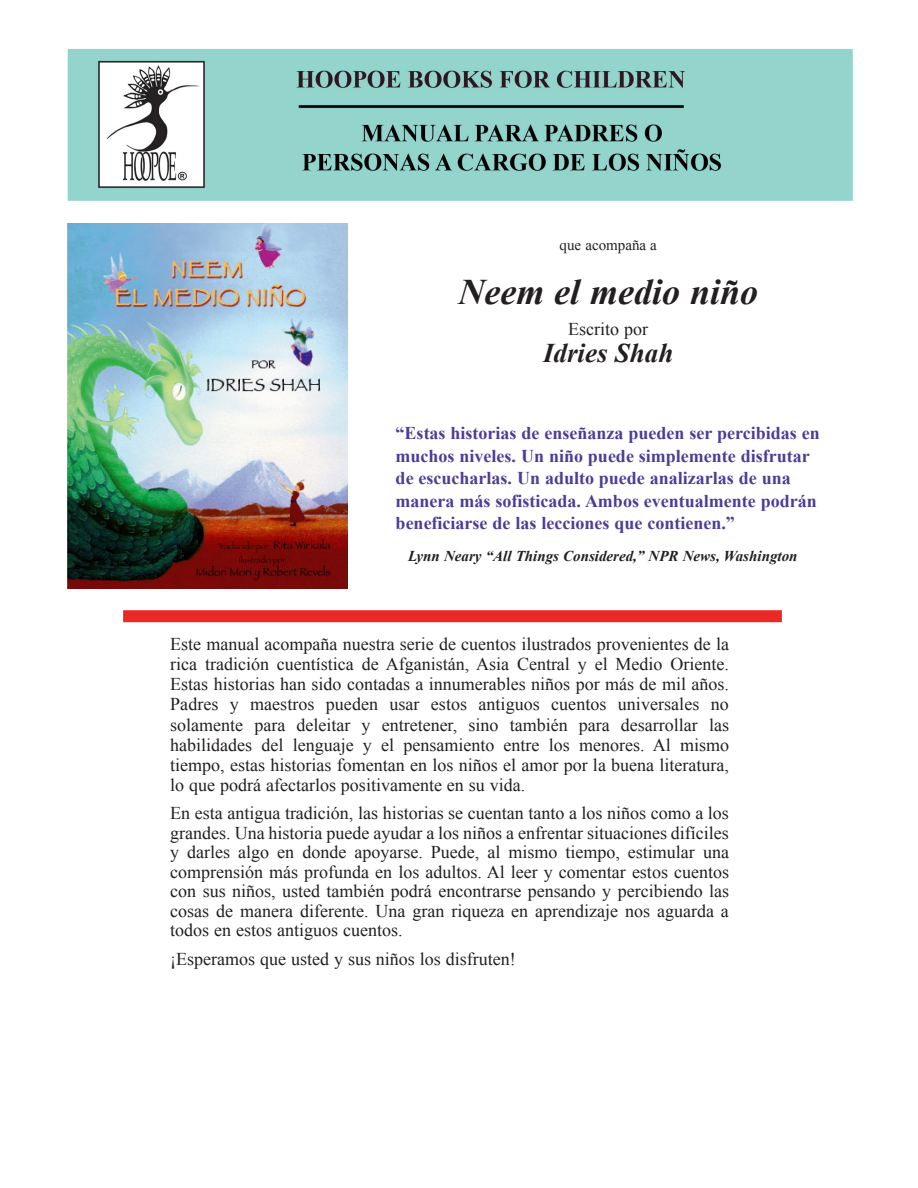
<style>
.page{position:relative;width:918px;height:1188px;background:#fff}
.page>*{position:absolute;margin:0;border:0;box-sizing:border-box;transform-origin:0 0}
.t1{font:italic 700 36px "Times New Roman";color:#231f20}
.t2{font:italic 700 27px "Times New Roman";color:#231f20}
.t3{font:18px/20.2px "Times New Roman";color:#231f20;text-align:justify}
.t4{font:700 18px/22.5px "Times New Roman";color:#4d3c98}
.t5{font:italic 700 15px "Times New Roman";color:#231f20}
.t6{font:15px "Times New Roman";color:#231f20}
</style>
<div class="page">
<div style="left:123px;top:610px;width:659px;height:12px;background:#ea2924"></div>
<img style="left:67px;top:49px;width:786px;height:152px">
<img style="left:67px;top:223px;width:280px;height:366px">
<p class="t6" style="left:560px;top:237px;width:99px">que acompaña a</p>
<h1 class="t1" style="left:458px;top:272px;width:301px">Neem el medio niño</h1>
<p class="t3" style="left:568px;top:318px;width:81px">Escrito por</p>
<h2 class="t2" style="left:543px;top:338px;width:132px">Idries Shah</h2>
<p class="t4" style="left:396px;top:422px;width:426px">“Estas historias de enseñanza pueden ser percibidas en muchos niveles. Un niño puede simplemente disfrutar de escucharlas. Un adulto puede analizarlas de una manera más sofisticada. Ambos eventualmente podrán beneficiarse de las lecciones que contienen.”</p>
<p class="t5" style="left:408px;top:547px;width:391px">Lynn Neary “All Things Considered,” NPR News, Washington</p>
<p class="t3" style="left:170px;top:633px;width:560px">Este manual acompaña nuestra serie de cuentos ilustrados provenientes de la rica tradición cuentística de Afganistán, Asia Central y el Medio Oriente.<br>Estas historias han sido contadas a innumerables niños por más de mil años.<br>Padres y maestros pueden usar estos antiguos cuentos universales no solamente para deleitar y entretener, sino también para desarrollar las habilidades del lenguaje y el pensamiento entre los menores. Al mismo tiempo, estas historias fomentan en los niños el amor por la buena literatura, lo que podrá afectarlos positivamente en su vida.</p>
<p class="t3" style="left:170px;top:804px;width:560px;line-height:19.5px">En esta antigua tradición, las historias se cuentan tanto a los niños como a los grandes. Una historia puede ayudar a los niños a enfrentar situaciones difíciles y darles algo en donde apoyarse. Puede, al mismo tiempo, estimular una comprensión más profunda en los adultos. Al leer y comentar estos cuentos con sus niños, usted también podrá encontrarse pensando y percibiendo las cosas de manera diferente. Una gran riqueza en aprendizaje nos aguarda a todos en estos antiguos cuentos.</p>
<p class="t3" style="left:170px;top:949px;width:347px">¡Esperamos que usted y sus niños los disfruten!</p>
</div>
